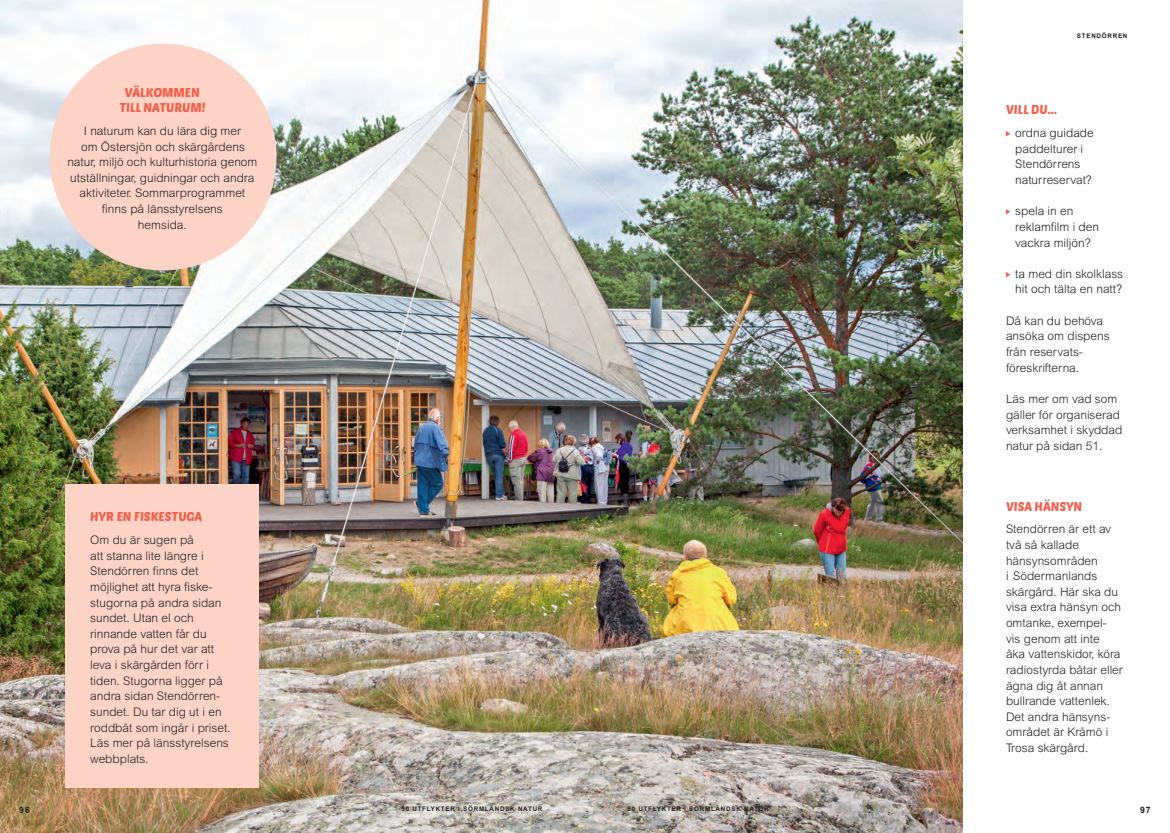
<style>
.page{position:relative;width:1170px;height:833px;background:#fff}
.page>*{position:absolute;margin:0;border:0;box-sizing:border-box;transform-origin:0 0}
.t1{font:12.5px/15px "Poetsen One";color:#f15e4a;text-align:center}
.t2{font:300 11.88px/15.6px "Arial MT Std";color:#231f20}
.t3{font:700 8.75px "Arial";color:#231f20}
.t4{font:700 6.25px "Arial";letter-spacing:.12em;color:#231f20}
</style>
<div class="page">
<img style="left:0;top:0;width:962px;height:833px">
<div style="left:50px;top:44px;width:226px;height:226px;background:#fcd3c4;border-radius:50%"></div>
<div style="left:65px;top:484px;width:194px;height:303px;background:#fcd3c4"></div>
<p class="t1" style="left:119px;top:85px;width:88px">VÄLKOMMEN<br>TILL NATURUM!</p>
<p class="t2" style="left:67px;top:123px;width:191px;text-align:center">I naturum kan du lära dig mer<br>om Östersjön och skärgårdens natur, miljö och kulturhistoria genom utställningar, guidningar och andra aktiviteter. Sommarprogrammet finns på länsstyrelsens<br>hemsida.</p>
<p class="t1" style="left:90px;top:509px;width:114px">HYR EN FISKESTUGA</p>
<p class="t2" style="left:90px;top:532px;width:142px">Om du är sugen på<br>att stanna lite längre i<br>Stendörren finns det möjlighet att hyra fiske&shy;stugorna på andra sidan sundet. Utan el och rinnande vatten får du prova på hur det var att leva i skärgården förr i tiden. Stugorna ligger på andra sidan Stendörren&shy;sundet. Du tar dig ut i en roddbåt som ingår i priset.<br>Läs mer på länsstyrelsens webbplats.</p>
<p class="t4" style="left:1076px;top:31px;width:52px">STENDÖRREN</p>
<p class="t1" style="left:1005px;top:102px;width:53px">VILL DU...</p>
<p class="t2" style="left:1015px;top:125px;width:80px">ordna guidade paddelturer i<br>Stendörrens naturreservat?</p>
<p class="t2" style="left:1015px;top:203px;width:85px">spela in en reklamfilm i den vackra miljön?</p>
<p class="t2" style="left:1015px;top:266px;width:109px">ta med din skolklass hit och tälta en natt?</p>
<p class="t2" style="left:1005px;top:313px;width:105px">Då kan du behöva ansöka om dispens från reservats&shy;föreskrifterna.</p>
<p class="t2" style="left:1005px;top:391px;width:118px">Läs mer om vad som gäller för organiserad verksamhet i skyddad natur på sidan 51.</p>
<p class="t1" style="left:1005px;top:498px;width:78px">VISA HÄNSYN</p>
<p class="t2" style="left:1005px;top:521px;width:118px">Stendörren är ett av två så kallade hänsynsområden<br>i Södermanlands skärgård. Här ska du visa extra hänsyn och omtanke, exempel&shy;vis genom att inte<br>åka vattenskidor, köra radiostyrda båtar eller ägna dig åt annan bullrande vattenlek.<br>Det andra hänsyns&shy;området är Kråmö i<br>Trosa skärgård.</p>
<p class="t3" style="left:19px;top:804px;width:12px">96</p>
<p class="t4" style="left:401px;top:804px;width:142px">50 UTFLYKTER I SÖRMLÄNDSK NATUR</p>
<p class="t4" style="left:627px;top:804px;width:142px">50 UTFLYKTER I SÖRMLÄNDSK NATUR</p>
<p class="t3" style="left:1139px;top:804px;width:12px">97</p>
</div>
